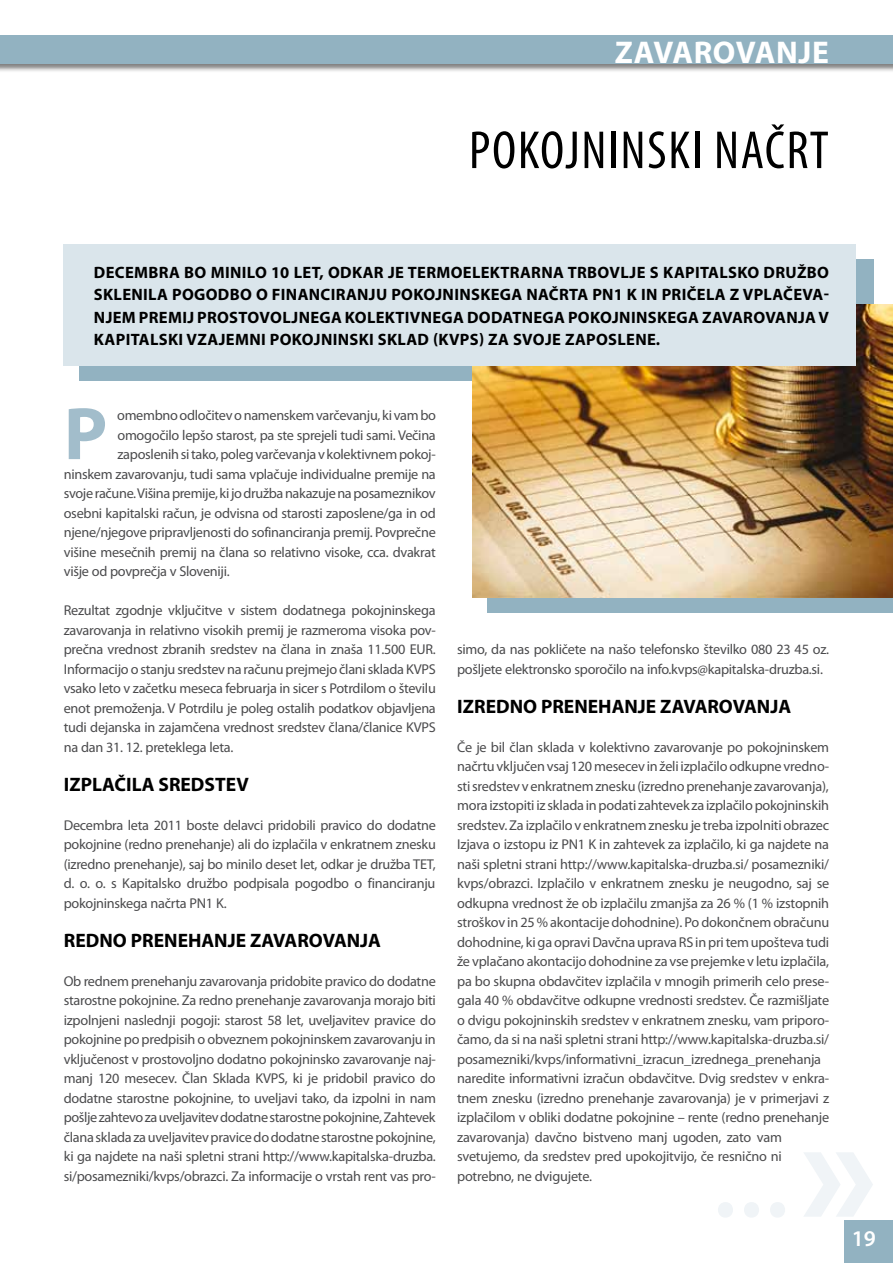
<style>
.page{position:relative;width:893px;height:1263px;background:#fff}
.page>*{position:absolute;margin:0;border:0;box-sizing:border-box;transform-origin:0 0}
.t1{font:700 75px "Myriad Pro";color:#a2bdcb}
.t2{font:condensed 54px "Myriad Pro";letter-spacing:.03em;color:#000}
.t3{font:700 31.5px "Myriad Pro";letter-spacing:.02em;color:#fff}
.t4{font:600 22.5px "Myriad Pro";color:#fff}
.t5{font:700 19.5px "Myriad Pro";color:#000}
.t6{font:700 16.5px/22.5px "Myriad Pro";letter-spacing:.02em;color:#000;text-align:justify}
.t7{font:14.25px/19.5px "Myriad Pro";letter-spacing:-.015em;color:#4b4b4d;text-align:justify}
</style>
<div class="page">
<div style="left:844px;top:1220px;width:49px;height:43px;background:#92b2c1"></div>
<div style="left:487px;top:363px;width:406px;height:249px;background:#92b2c1"></div>
<div style="left:79px;top:260px;width:794px;height:121px;background:#92b2c1"></div>
<img style="left:472px;top:304px;width:421px;height:293px">
<div style="left:0;top:35px;width:893px;height:38px;background:#000;opacity:.5"></div>
<div style="left:0;top:35px;width:893px;height:29px;background:#92b2c1"></div>
<div style="left:64px;top:245px;width:792px;height:121px;background:#dae5eb"></div>
<svg style="left:804px;top:1152px;width:69px;height:65px"></svg>
<h3 class="t3" style="left:615px;top:32px;width:215px">ZAVAROVANJE</h3>
<h2 class="t2" style="left:469px;top:118px;width:361px">POKOJNINSKI NAČRT</h2>
<p class="t6" style="left:94px;top:260px;width:703px">DECEMBRA BO MINILO 10 LET, ODKAR JE TERMOELEKTRARNA TRBOVLJE S KAPITALSKO DRUŽB</p>
<p class="t6" style="left:94px;top:260px;width:737px;text-indent:723px">O SKLENILA POGODBO O FINANCIRANJU POKOJNINSKEGA NAČRTA PN1 K IN PRIČELA Z VPLAČEVA-NJEM PREMIJ PROSTOVOLJNEGA KOLEKTIVNEGA DODATNEGA POKOJNINSKEGA ZAVAROVANJA V KAPITALSKI VZAJEMNI POKOJNINSKI SKLAD (KVPS) ZA SVOJE ZAPOSLENE.</p>
<h1 class="t1" style="left:64px;top:385px;width:45px">P</h1>
<p class="t7" style="left:117px;top:405px;width:320px">omembno odločitev o namenskem varčevanju, ki vam bo</p>
<p class="t7" style="left:117px;top:425px;width:320px">omogočilo lepšo starost, pa ste sprejeli tudi sami. Večina</p>
<p class="t7" style="left:117px;top:444px;width:320px">zaposlenih si tako, poleg varčevanja v kolektivnem pokoj-</p>
<p class="t7" style="left:64px;top:464px;width:374px">ninskem zavarovanju, tudi sama vplačuje individualne premije na</p>
<p class="t7" style="left:64px;top:483px;width:373px">svoje račune. Višina premije, ki jo družba nakazuje na posameznikov</p>
<p class="t7" style="left:64px;top:503px;width:374px">osebni kapitalski račun, je odvisna od starosti zaposlene/ga in od</p>
<p class="t7" style="left:64px;top:522px;width:374px">njene/njegove pripravljenosti do sofinanciranja premij. Povprečne</p>
<p class="t7" style="left:64px;top:542px;width:374px">višine mesečnih premij na člana so relativno visoke, cca. dvakrat</p>
<p class="t7" style="left:64px;top:561px;width:167px">višje od povprečja v Sloveniji.</p>
<p class="t7" style="left:64px;top:600px;width:374px">Rezultat zgodnje vključitve v sistem dodatnega pokojninskega zavarovanja in relativno visokih premij je razmeroma visoka pov&shy;prečna vrednost zbranih sredstev na člana in znaša 11.500 EUR.<br>Informacijo o stanju sredstev na računu prejmejo člani sklada KVPS vsako leto v začetku meseca februarja in sicer s Potrdilom o številu enot premoženja. V Potrdilu je poleg ostalih podatkov objavljena tudi dejanska in zajamčena vrednost sredstev člana/članice KVPS na dan 31. 12. preteklega leta.</p>
<h3 class="t5" style="left:64px;top:771px;width:184px">IZPLAČILA SREDSTEV</h3>
<p class="t7" style="left:64px;top:815px;width:374px">Decembra leta 2011 boste delavci pridobili pravico do dodatne pokojnine (redno prenehanje) ali do izplačila v enkratnem znesku (izredno prenehanje), saj bo minilo deset let, odkar je družba TET, d. o. o. s Kapitalsko družbo podpisala pogodbo o financiranju pokojninskega načrta PN1 K.</p>
<h3 class="t5" style="left:64px;top:927px;width:319px">REDNO PRENEHANJE ZAVAROVANJA</h3>
<p class="t7" style="left:64px;top:971px;width:374px">Ob rednem prenehanju zavarovanja pridobite pravico do dodatne starostne pokojnine. Za redno prenehanje zavarovanja morajo biti izpolnjeni naslednji pogoji: starost 58 let, uveljavitev pravice do pokojnine po predpisih o obveznem pokojninskem zavarovanju in vključenost v prostovoljno dodatno pokojninsko zavarovanje naj&shy;manj 120 mesecev. Član Sklada KVPS, ki je pridobil pravico do dodatne starostne pokojnine, to uveljavi tako, da izpolni in nam pošlje zahtevo za uveljavitev dodatne starostne pokojnine, Zahtevek člana sklada za uveljavitev pravice do dodatne starostne pokojnine, ki ga najdete na naši spletni strani http://www.kapitalska-druzba. si/posamezniki/kvps/obrazci. Za informacije o vrstah rent vas pro-</p>
<p class="t7" style="left:457px;top:639px;width:373px">simo, da nas pokličete na našo telefonsko številko 080 23 45 oz. pošljete elektronsko sporočilo na info.kvps@kapitalska-druzba.si.</p>
<h3 class="t5" style="left:457px;top:693px;width:335px">IZREDNO PRENEHANJE ZAVAROVANJA</h3>
<p class="t7" style="left:457px;top:737px;width:374px;text-align:left">Če je bil član sklada v kolektivno zavarovanje po pokojninskem načrtu vključen vsaj 120 mesecev in želi izplačilo odkupne vredno&shy;sti sredstev v enkratnem znesku (izredno prenehanje zavarovanja), mora izstopiti iz sklada in podati zahtevek za izplačilo pokojninskih sredstev. Za izplačilo v enkratnem znesku je treba izpolniti obrazec Izjava o izstopu iz PN1 K in zahtevek za izplačilo, ki ga najdete na naši spletni strani http://www.kapitalska-druzba.si/ posamezniki/ kvps/obrazci. Izplačilo v enkratnem znesku je neugodno, saj se odkupna vrednost že ob izplačilu zmanjša za 26 % (1 % izstopnih stroškov in 25 % akontacije dohodnine). Po dokončnem obračunu dohodnine, ki ga opravi Davčna uprava RS in pri tem upošteva tudi že vplačano akontacijo dohodnine za vse prejemke v letu izplačila, pa bo skupna obdavčitev izplačila v mnogih primerih celo prese&shy;gala 40 % obdavčitve odkupne vrednosti sredstev. Če razmišljate o dvigu pokojninskih sredstev v enkratnem znesku, vam priporo&shy;čamo, da si na naši spletni strani http://www.kapitalska-druzba.si/ posamezniki/kvps/informativni_izracun_izrednega_prenehanja naredite informativni izračun obdavčitve. Dvig sredstev v enkra&shy;tnem znesku (izredno prenehanje zavarovanja) je v primerjavi z izplačilom v obliki dodatne pokojnine – rente (redno prenehanje zavarovanja) davčno bistveno manj ugoden, zato vam svetujemo, da sredstev pred upokojitvijo, če resnično ni potrebno, ne dvigujete.</p>
<h3 class="t4" style="left:852px;top:1224px;width:26px">19</h3>
</div>
